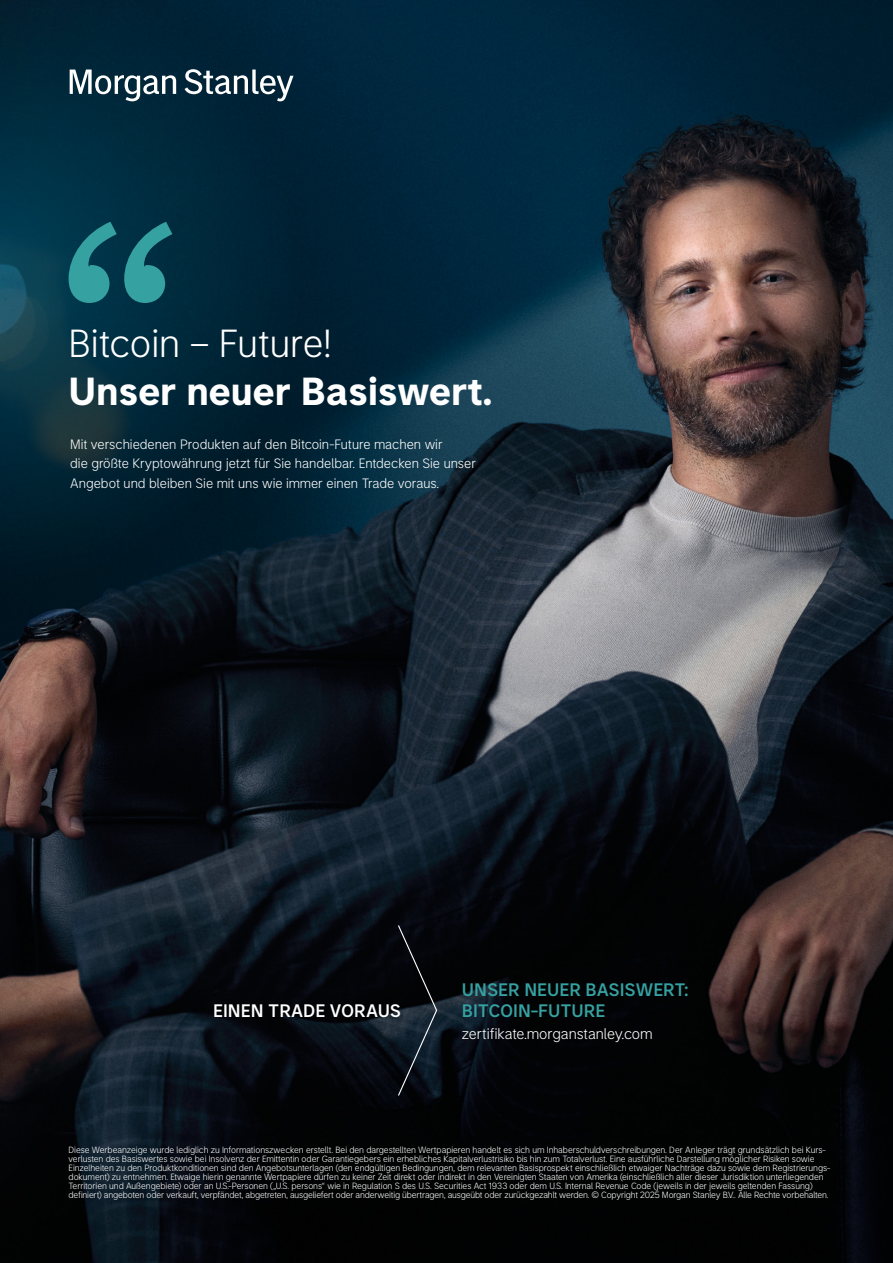
<style>
.page{position:relative;width:893px;height:1263px;background:#fff}
.page>*{position:absolute;margin:0;border:0;box-sizing:border-box;transform-origin:0 0}
.t1{font:700 39.15px "Morgan Stanley Sans";color:#fff}
.t2{font:300 39.15px "Morgan Stanley Sans";letter-spacing:-.005em;color:#fff}
.t3{font:500 18px/21.6px "Morgan Stanley Sans";color:#36a1a1}
.t4{font:500 18px "Morgan Stanley Sans";color:#fff}
.t5{font:300 15px "Morgan Stanley Sans";letter-spacing:-.005em;color:#fff}
.t6{font:300 13.5px/19.5px "Morgan Stanley Sans";color:#fff}
.t7{font:300 9px/9px "Morgan Stanley Sans";letter-spacing:-.005em;color:#fff}
</style>
<div class="page">
<img style="left:0;top:0;width:893px;height:1263px">
<svg style="left:0;top:0;width:304px;height:583px;background:#022637"></svg>
<svg style="left:69px;top:222px;width:103px;height:81px;background:#1a6872"></svg>
<svg style="left:70px;top:69px;width:223px;height:32px"></svg>
<svg style="left:397px;top:924px;width:41px;height:173px;background:#111820"></svg>
<h1 class="t2" style="left:69px;top:319px;width:264px">Bitcoin – Future!</h1>
<h1 class="t1" style="left:69px;top:367px;width:426px">Unser neuer Basiswert.</h1>
<h3 class="t6" style="left:70px;top:434px;width:407px">Mit verschiedenen Produkten auf den Bitcoin-Future machen wir<br>die größte Kryptowährung jetzt für Sie handelbar. Entdecken Sie unser<br>Angebot und bleiben Sie mit uns wie immer einen Trade voraus.</h3>
<h2 class="t4" style="left:213px;top:999px;width:189px">EINEN TRADE VORAUS</h2>
<h2 class="t3" style="left:462px;top:978px;width:228px">UNSER NEUER BASISWERT:<br>BITCOIN-FUTURE</h2>
<h3 class="t5" style="left:462px;top:1024px;width:192px">zertifikate.morganstanley.com</h3>
<p class="t7" style="left:69px;top:1145px;width:763px">Diese Werbeanzeige wurde lediglich zu Informationszwecken erstellt. Bei den dargestellten Wertpapieren handelt es sich um Inhaberschuldverschreibungen. Der Anleger trägt grundsätzlich bei Kurs&shy;verlusten des Basiswertes sowie bei Insolvenz der Emittentin oder Garantiegebers ein erhebliches Kapitalverlustrisiko bis hin zum Totalverlust. Eine ausführliche Darstellung möglicher Risiken sowie Einzelheiten zu den Produktkonditionen sind den Angebotsunterlagen (den endgültigen Bedingungen, dem relevanten Basisprospekt einschließlich etwaiger Nachträge dazu sowie dem Registrierungs&shy;dokument) zu entnehmen. Etwaige hierin genannte Wertpapiere dürfen zu keiner Zeit direkt oder indirekt in den Vereinigten Staaten von Amerika (einschließlich aller dieser Jurisdiktion unterliegenden Territorien und Außengebiete) oder an U.S.-Personen („U.S. persons“ wie in Regulation S des U.S. Securities Act 1933 oder dem U.S. Internal Revenue Code (jeweils in der jeweils geltenden Fassung) definiert) angeboten oder verkauft, verpfändet, abgetreten, ausgeliefert oder anderweitig übertragen, ausgeübt oder zurückgezahlt werden. © Copyright 2025 Morgan Stanley B.V.. Alle Rechte vorbehalten.</p>
</div>
